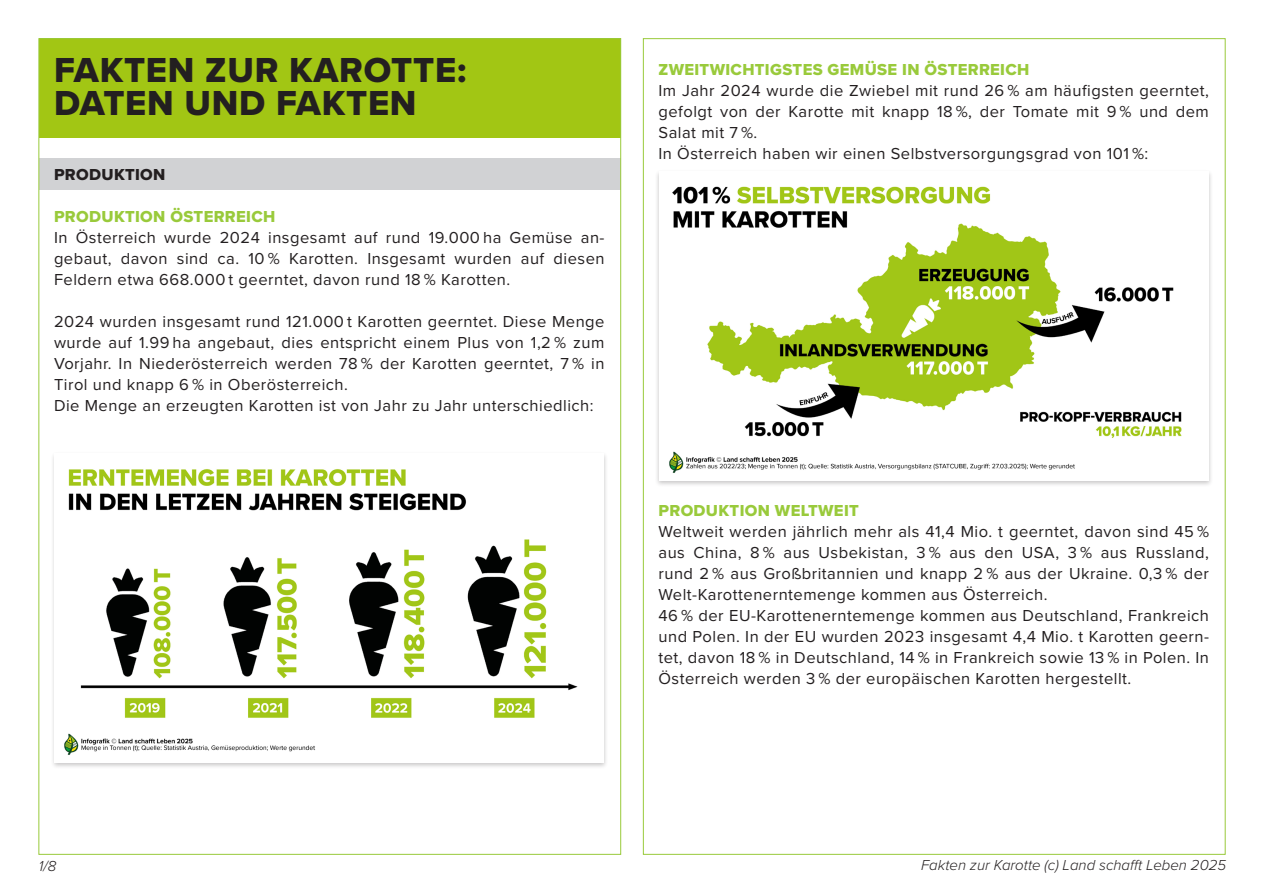
<style>
.page{position:relative;width:1263px;height:893px;background:#fff}
.page>*{position:absolute;margin:0;border:0;box-sizing:border-box;transform-origin:0 0}
.overhead{font:36px/33px "Proxima Nova Extrabld";letter-spacing:.02em;color:#231f20}
.Fließtext1{font:16.5px/21px "Proxima Nova";letter-spacing:.03em;color:#231f20;text-align:justify}
.head_gruen1{font:16.5px "Proxima Nova Extrabld";letter-spacing:.02em;color:#99ca3b}
.head_grau_1{font:16.5px "Proxima Nova Extrabld";letter-spacing:.02em;color:#231f20}
.t1{font:italic 300 15px "Proxima Nova";color:#231f20}
</style>
<div class="page">
<div style="left:39px;top:39px;width:581px;height:99px;background:#a2c614"></div>
<div style="left:39px;top:158px;width:581px;height:32px;background:#d1d2d4"></div>
<div style="left:655px;top:169px;width:558px;height:318px;background:#231f20;opacity:.25"></div>
<img style="left:659px;top:172px;width:549px;height:308px">
<div style="left:50px;top:451px;width:558px;height:318px;background:#231f20;opacity:.25"></div>
<img style="left:55px;top:454px;width:549px;height:308px">
<p class="overhead" style="left:54px;top:56px;width:414px">FAKTEN ZUR KAROTTE:<br>DATEN UND FAKTEN</p>
<p class="head_grau_1" style="left:54px;top:165px;width:113px">PRODUKTION</p>
<p class="head_gruen1" style="left:54px;top:207px;width:223px">PRODUKTION ÖSTERREICH</p>
<p class="Fließtext1" style="left:54px;top:227px;width:552px">In Österreich wurde 2024 insgesamt auf rund 19.000 ha Gemüse an&shy;gebaut, davon sind ca. 10 % Karotten. Insgesamt wurden auf diesen Feldern etwa 668.000 t geerntet, davon rund 18 % Karotten.</p>
<p class="Fließtext1" style="left:54px;top:311px;width:552px">2024 wurden insgesamt rund 121.000 t Karotten geerntet. Diese Menge wurde auf 1.99 ha angebaut, dies entspricht einem Plus von 1,2 % zum Vorjahr. In Niederösterreich werden 78 % der Karotten geerntet, 7 % in Tirol und knapp 6 % in Oberösterreich.</p>
<p class="Fließtext1" style="left:54px;top:395px;width:541px">Die Menge an erzeugten Karotten ist von Jahr zu Jahr unterschiedlich:</p>
<p class="head_gruen1" style="left:658px;top:60px;width:372px">ZWEITWICHTIGSTES GEMÜSE IN ÖSTERREICH</p>
<p class="Fließtext1" style="left:658px;top:80px;width:552px">Im Jahr 2024 wurde die Zwiebel mit rund 26 % am häufigsten geerntet, gefolgt von der Karotte mit knapp 18 %, der Tomate mit 9 % und dem Salat mit 7 %.</p>
<p class="Fließtext1" style="left:658px;top:143px;width:491px">In Österreich haben wir einen Selbstversorgungsgrad von 101 %:</p>
<p class="head_gruen1" style="left:658px;top:501px;width:202px">PRODUKTION WELTWEIT</p>
<p class="Fließtext1" style="left:658px;top:521px;width:552px">Weltweit werden jährlich mehr als 41,4 Mio. t geerntet, davon sind 45 % aus China, 8 % aus Usbekistan, 3 % aus den USA, 3 % aus Russland, rund 2 % aus Großbritannien und knapp 2 % aus der Ukraine. 0,3 % der Welt-Karottenerntemenge kommen aus Österreich.</p>
<p class="Fließtext1" style="left:658px;top:605px;width:552px">46 % der EU-Karottenerntemenge kommen aus Deutschland, Frankreich und Polen. In der EU wurden 2023 insgesamt 4,4 Mio. t Karotten geern&shy;tet, davon 18 % in Deutschland, 14 % in Frankreich sowie 13 % in Polen. In Österreich werden 3 % der europäischen Karotten hergestellt.</p>
<p class="t1" style="left:39px;top:854px;width:19px">1/8</p>
<p class="t1" style="left:921px;top:854px;width:307px">Fakten zur Karotte (c) Land schafft Leben 2025</p>
</div>
